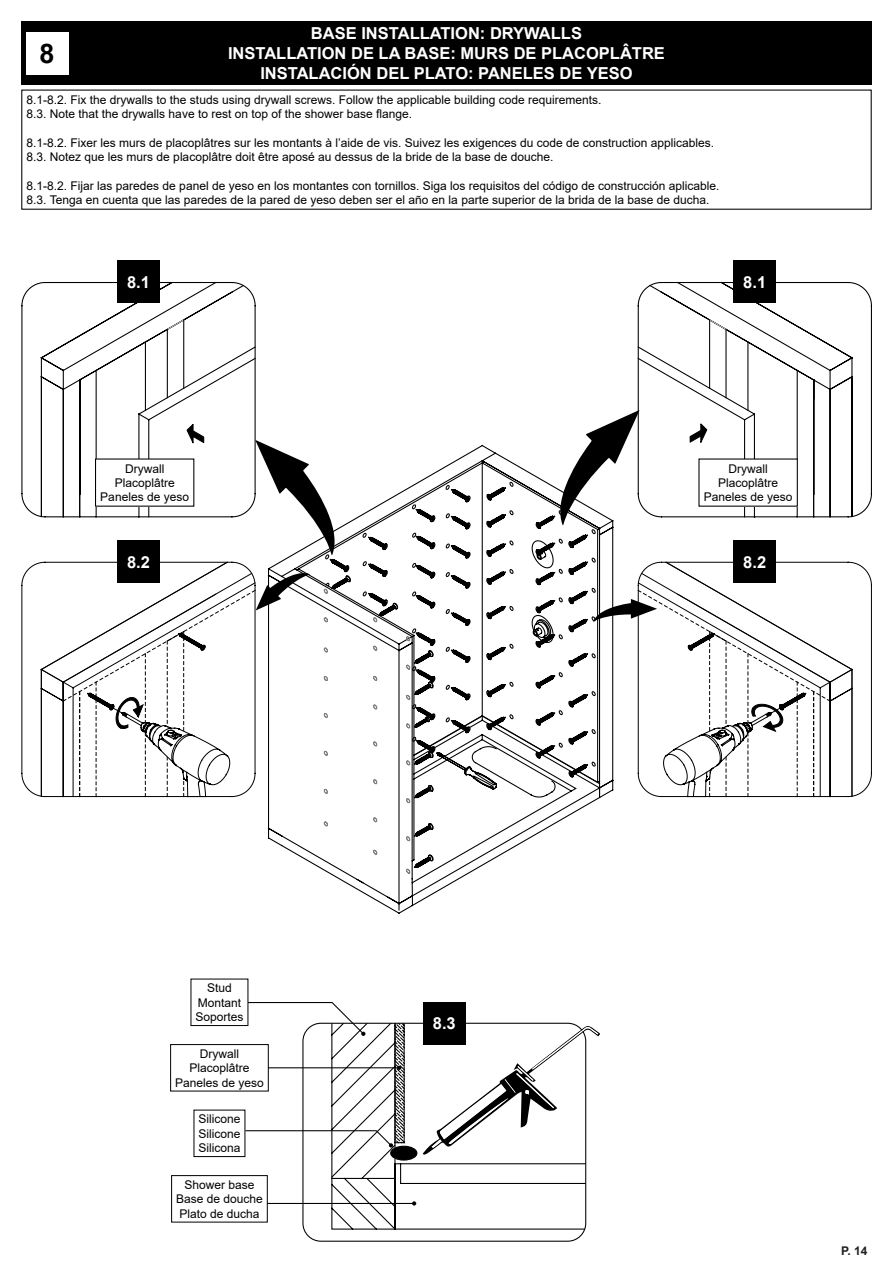
<style>
.page{position:relative;width:893px;height:1263px;background:#fff}
.page>*{position:absolute;margin:0;border:0;box-sizing:border-box;transform-origin:0 0}
.t1{font:700 27px "Arial";color:#000}
.t2{font:700 16.5px "Arial";color:#fff}
.t3{font:12px "Arial";color:#000}
.t4{font:700 12px "Arial";color:#231f20}
</style>
<div class="page">
<svg style="left:21px;top:281px;width:235px;height:236px"></svg>
<svg style="left:637px;top:281px;width:235px;height:236px"></svg>
<svg style="left:330px;top:1023px;width:256px;height:207px"></svg>
<div style="left:391px;top:1146px;width:26px;height:14px;background:#000;border-radius:50%"></div>
<div style="left:390px;top:1146px;width:27px;height:14px;border:1px solid #000;border-radius:50%"></div>
<svg style="left:423px;top:1025px;width:177px;height:130px"></svg>
<hr style="left:266px;top:1203px;width:148px;height:1px;background:#000">
<svg style="left:412px;top:1201px;width:4px;height:4px"></svg>
<svg style="left:244px;top:1001px;width:162px;height:146px"></svg>
<div style="left:171px;top:1044px;width:97px;height:47px;background:#fff"></div>
<div style="left:170px;top:1044px;width:99px;height:47px;border:1px solid #000"></div>
<div style="left:191px;top:979px;width:57px;height:46px;background:#fff"></div>
<div style="left:171px;top:1175px;width:97px;height:47px;border:1px solid #000"></div>
<svg style="left:21px;top:562px;width:20px;height:235px"></svg>
<svg style="left:853px;top:562px;width:19px;height:235px"></svg>
<svg style="left:330px;top:874px;width:138px;height:40px"></svg>
<svg style="left:41px;top:410px;width:812px;height:464px"></svg>
<div style="left:21px;top:21px;width:851px;height:64px;background:#000"></div>
<div style="left:26px;top:32px;width:42px;height:42px;background:#fff"></div>
<div style="left:117px;top:261px;width:43px;height:42px;background:#000"></div>
<div style="left:117px;top:541px;width:43px;height:42px;background:#000"></div>
<div style="left:733px;top:261px;width:43px;height:42px;background:#000"></div>
<div style="left:733px;top:541px;width:43px;height:42px;background:#000"></div>
<div style="left:423px;top:1002px;width:43px;height:42px;background:#000"></div>
<p class="t2" style="left:311px;top:22px;width:273px">BASE INSTALLATION: DRYWALLS</p>
<p class="t2" style="left:228px;top:42px;width:438px">INSTALLATION DE LA BASE: MURS DE PLACOPLÂTRE</p>
<p class="t2" style="left:260px;top:62px;width:374px">INSTALACIÓN DEL PLATO: PANELES DE YESO</p>
<p class="t3" style="left:27px;top:91px;width:576px">8.1-8.2. Fix the drywalls to the studs using drywall screws. Follow the applicable building code requirements.</p>
<p class="t3" style="left:27px;top:106px;width:387px">8.3. Note that the drywalls have to rest on top of the shower base flange.</p>
<p class="t3" style="left:27px;top:134px;width:689px">8.1-8.2. Fixer les murs de placoplâtres sur les montants à l’aide de vis. Suivez les exigences du code de construction applicables.</p>
<p class="t3" style="left:27px;top:149px;width:528px">8.3. Notez que les murs de placoplâtre doit être aposé au dessus de la bride de la base de douche.</p>
<p class="t3" style="left:27px;top:178px;width:694px">8.1-8.2. Fijar las paredes de panel de yeso en los montantes con tornillos. Siga los requisitos del código de construcción aplicable.</p>
<p class="t3" style="left:27px;top:192px;width:684px">8.3. Tenga en cuenta que las paredes de la pared de yeso deben ser el año en la parte superior de la brida de la base de ducha.</p>
<p class="t1" style="left:40px;top:34px;width:17px">8</p>
<p class="t2" style="left:127px;top:270px;width:24px">8.1</p>
<p class="t2" style="left:743px;top:270px;width:24px">8.1</p>
<p class="t3" style="left:125px;top:460px;width:41px">Drywall</p>
<p class="t3" style="left:115px;top:474px;width:62px">Placoplâtre</p>
<p class="t3" style="left:100px;top:489px;width:90px">Paneles de yeso</p>
<p class="t2" style="left:127px;top:550px;width:24px">8.2</p>
<p class="t3" style="left:728px;top:460px;width:41px">Drywall</p>
<p class="t3" style="left:718px;top:474px;width:62px">Placoplâtre</p>
<p class="t3" style="left:704px;top:489px;width:90px">Paneles de yeso</p>
<p class="t2" style="left:743px;top:550px;width:24px">8.2</p>
<p class="t3" style="left:207px;top:980px;width:26px">Stud</p>
<p class="t3" style="left:198px;top:994px;width:45px">Montant</p>
<p class="t3" style="left:195px;top:1008px;width:50px">Soportes</p>
<p class="t3" style="left:200px;top:1045px;width:41px">Drywall</p>
<p class="t3" style="left:189px;top:1060px;width:62px">Placoplâtre</p>
<p class="t3" style="left:175px;top:1074px;width:90px">Paneles de yeso</p>
<p class="t3" style="left:198px;top:1111px;width:44px">Silicone</p>
<p class="t3" style="left:198px;top:1125px;width:44px">Silicone</p>
<p class="t3" style="left:198px;top:1139px;width:44px">Silicona</p>
<p class="t3" style="left:184px;top:1176px;width:72px">Shower base</p>
<p class="t3" style="left:176px;top:1191px;width:88px">Base de douche</p>
<p class="t3" style="left:179px;top:1205px;width:82px">Plato de ducha</p>
<p class="t2" style="left:433px;top:1012px;width:24px">8.3</p>
<p class="t4" style="left:841px;top:1242px;width:28px">P. 14</p>
</div>
